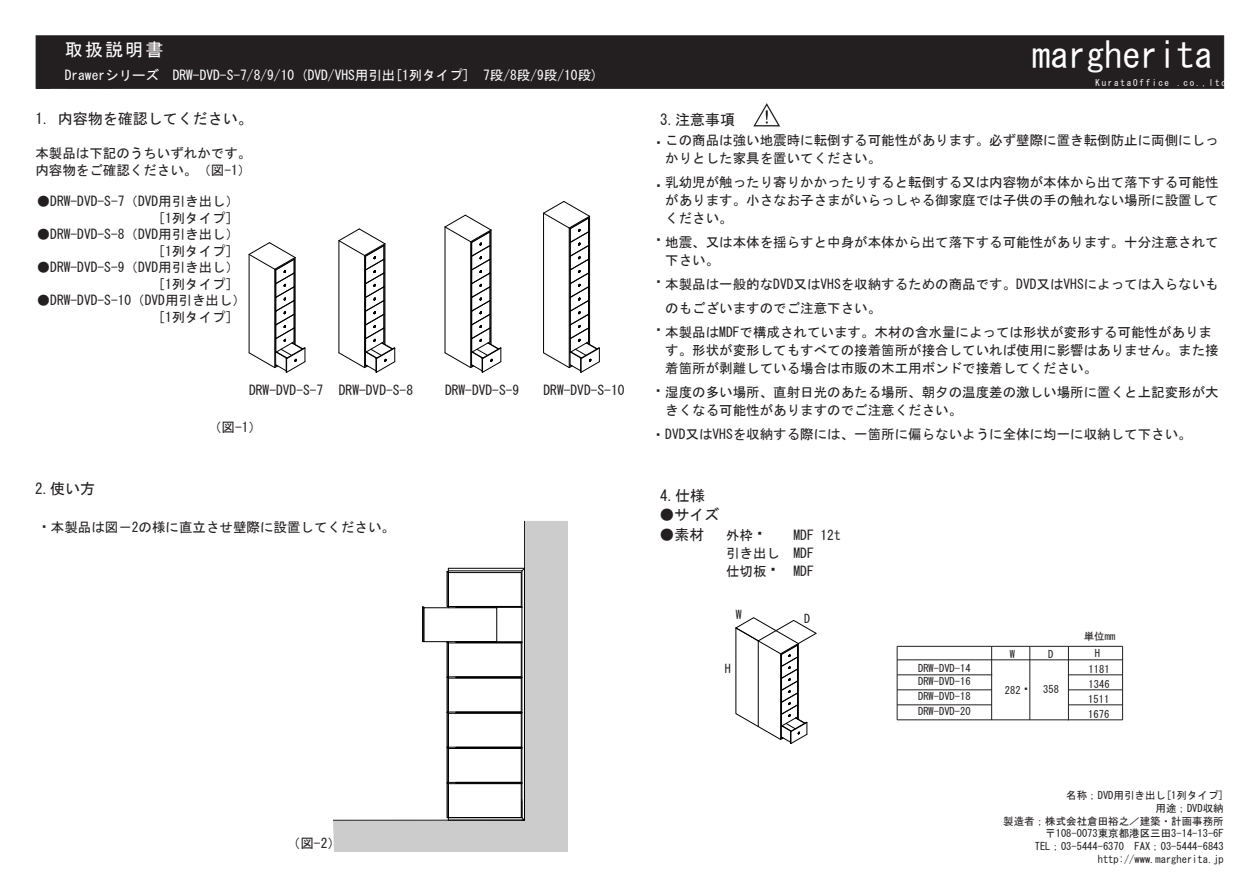
<style>
.page{position:relative;width:1260px;height:888px;background:#fff}
.page>*{position:absolute;margin:0;border:0;box-sizing:border-box;transform-origin:0 0}
.t1{font:36px "MS Gothic";color:#fff}
.t2{font:18px "MS Gothic";letter-spacing:.12em;color:#fff}
.t3{font:15px "MS Gothic";color:#231f20}
.t4{font:13.5px/18px "MS Gothic";color:#231f20}
.t5{font:13.5px "MS Gothic";color:#fff}
.t6{font:12px "MS Gothic";color:#231f20}
.t7{font:10.5px/12.8px "MS Gothic";color:#231f20}
.t8{font:9px "MS Gothic";letter-spacing:.2em;color:#fff}
</style>
<div class="page">
<div style="left:333px;top:521px;width:235px;height:331px;background:#ccc"></div>
<svg style="left:333px;top:520px;width:192px;height:301px"></svg>
<svg style="left:249px;top:242px;width:57px;height:131px"></svg>
<svg style="left:338px;top:228px;width:57px;height:145px"></svg>
<svg style="left:445px;top:215px;width:57px;height:158px"></svg>
<svg style="left:543px;top:201px;width:57px;height:172px"></svg>
<div style="left:36px;top:35px;width:1188px;height:54px;background:#231f20;border:1px solid #231f20"></div>
<svg style="left:753px;top:103px;width:27px;height:23px"></svg>
<hr style="left:897px;top:646px;width:1px;height:74px;background:#231f20">
<hr style="left:897px;top:646px;width:226px;height:1px;background:#231f20">
<hr style="left:897px;top:720px;width:225px;height:1px;background:#231f20">
<hr style="left:897px;top:675px;width:95px;height:1px;background:#231f20">
<hr style="left:897px;top:705px;width:95px;height:1px;background:#231f20">
<hr style="left:897px;top:690px;width:95px;height:1px;background:#231f20">
<hr style="left:897px;top:660px;width:226px;height:1px;background:#231f20">
<hr style="left:991px;top:646px;width:1px;height:74px;background:#231f20">
<hr style="left:1030px;top:647px;width:1px;height:73px;background:#231f20">
<hr style="left:1068px;top:646px;width:1px;height:74px;background:#231f20">
<hr style="left:1122px;top:646px;width:1px;height:74px;background:#231f20">
<hr style="left:1068px;top:675px;width:55px;height:1px;background:#231f20">
<hr style="left:1068px;top:705px;width:55px;height:1px;background:#231f20">
<hr style="left:1068px;top:690px;width:55px;height:1px;background:#231f20">
<svg style="left:736px;top:618px;width:80px;height:126px"></svg>
<hr style="left:448px;top:571px;width:1px;height:37px;background:#000">
<hr style="left:448px;top:571px;width:74px;height:1px;background:#000">
<hr style="left:448px;top:568px;width:76px;height:1px;background:#000">
<hr style="left:524px;top:568px;width:1px;height:252px;background:#000">
<hr style="left:448px;top:820px;width:76px;height:1px;background:#000">
<svg style="left:521px;top:782px;width:4px;height:39px"></svg>
<hr style="left:522px;top:747px;width:1px;height:35px;background:#000">
<hr style="left:522px;top:571px;width:1px;height:176px;background:#000">
<div style="left:456px;top:712px;width:66px;height:1px;border:1px solid #000"></div>
<div style="left:456px;top:747px;width:66px;height:1px;border:1px solid #000"></div>
<div style="left:456px;top:782px;width:66px;height:1px;border:1px solid #000"></div>
<div style="left:447px;top:783px;width:2px;height:35px;border:1px solid #000"></div>
<div style="left:448px;top:783px;width:73px;height:35px;border:1px solid #000"></div>
<div style="left:456px;top:677px;width:66px;height:1px;border:1px solid #000"></div>
<div style="left:456px;top:642px;width:66px;height:1px;border:1px solid #000"></div>
<div style="left:456px;top:606px;width:66px;height:2px;border:1px solid #000"></div>
<div style="left:447px;top:747px;width:2px;height:36px;border:1px solid #000"></div>
<div style="left:448px;top:748px;width:73px;height:35px;border:1px solid #000"></div>
<div style="left:447px;top:712px;width:2px;height:35px;border:1px solid #000"></div>
<div style="left:448px;top:713px;width:73px;height:34px;border:1px solid #000"></div>
<div style="left:447px;top:677px;width:2px;height:35px;border:1px solid #000"></div>
<div style="left:447px;top:642px;width:2px;height:35px;border:1px solid #000"></div>
<div style="left:448px;top:643px;width:73px;height:34px;border:1px solid #000"></div>
<div style="left:422px;top:607px;width:2px;height:35px;border:1px solid #000"></div>
<div style="left:424px;top:608px;width:73px;height:34px;border:1px solid #000"></div>
<div style="left:447px;top:572px;width:2px;height:35px;border:1px solid #000"></div>
<div style="left:448px;top:572px;width:73px;height:35px;border:1px solid #000"></div>
<h2 class="t2" style="left:65px;top:40px;width:100px">取扱説明書</h2>
<p class="t5" style="left:65px;top:68px;width:535px">Drawerシリーズ DRW-DVD-S-7/8/9/10 (DVD/VHS用引出[1列タイプ] 7段/8段/9段/10段)</p>
<p class="t3" style="left:35px;top:111px;width:219px">1. 内容物を確認してください。</p>
<p class="t4" style="left:35px;top:145px;width:217px;line-height:16.5px">本製品は下記のうちいずれかです。内容物をご確認ください。（図-1）</p>
<p class="t4" style="left:158px;top:193px;width:82px;line-height:16.5px;text-indent:-122px">●DRW-DVD-S-7（DVD用引き出し）[1列タイプ]</p>
<p class="t4" style="left:158px;top:226px;width:82px;line-height:16.5px;text-indent:-122px">●DRW-DVD-S-8（DVD用引き出し）[1列タイプ]</p>
<p class="t4" style="left:158px;top:259px;width:82px;line-height:16.5px;text-indent:-122px">●DRW-DVD-S-9（DVD用引き出し）[1列タイプ]</p>
<p class="t4" style="left:158px;top:292px;width:89px;line-height:16.5px;text-indent:-122px">●DRW-DVD-S-10（DVD用引き出し）[1列タイプ]</p>
<p class="t4" style="left:249px;top:381px;width:166px">DRW-DVD-S-7 DRW-DVD-S-8</p>
<p class="t4" style="left:445px;top:381px;width:76px">DRW-DVD-S-9</p>
<p class="t4" style="left:544px;top:381px;width:83px">DRW-DVD-S-10</p>
<p class="t4" style="left:208px;top:418px;width:55px">（図-1）</p>
<p class="t3" style="left:35px;top:481px;width:61px">2.使い方</p>
<p class="t3" style="left:37px;top:520px;width:16px">・</p>
<p class="t4" style="left:51px;top:518px;width:346px">本製品は図－2の様に直立させ壁際に設置してください。</p>
<p class="t4" style="left:287px;top:834px;width:55px">（図-2）</p>
<p class="t3" style="left:660px;top:112px;width:76px">3.注意事項</p>
<h1 class="t1" style="left:1032px;top:37px;width:181px">margherita</h1>
<p class="t8" style="left:1095px;top:78px;width:132px">KurataOffice .co.,ltd</p>
<p class="t4" style="left:665px;top:131px;width:555px">この商品は強い地震時に転倒する可能性があります。必ず壁際に置き転倒防止に両側にしっかりとした家具を置いてください。</p>
<p class="t4" style="left:665px;top:173px;width:555px;text-align:justify">乳幼児が触ったり寄りかかったりすると転倒する又は内容物が本体から出て落下する可能性があります。小さなお子さまがいらっしゃる御家庭では子供の手の触れない場所に設置してください。</p>
<p class="t4" style="left:665px;top:233px;width:555px">地震、又は本体を揺らすと中身が本体から出て落下する可能性があります。十分注意されて下さい。</p>
<p class="t4" style="left:665px;top:272px;width:555px;line-height:24px">本製品は一般的なDVD又はVHSを収納するための商品です。DVD又はVHSによっては入らないものもございますのでご注意下さい。<br>本製品はMDFで構成されています。木材の含水量によっては形状が変形する可能性がありま</p>
<p class="t4" style="left:665px;top:341px;width:555px">す。形状が変形してもすべての接着箇所が接合していれば使用に影響はありません。また接着箇所が剥離している場合は市販の木工用ボンドで接着してください。</p>
<p class="t4" style="left:665px;top:383px;width:555px">湿度の多い場所、直射日光のあたる場所、朝夕の温度差の激しい場所に置くと上記変形が大きくなる可能性がありますのでご注意ください。</p>
<p class="t4" style="left:665px;top:425px;width:528px">DVD又はVHSを収納する際には、一箇所に偏らないように全体に均一に収納して下さい。</p>
<p class="t3" style="left:651px;top:135px;width:16px">・</p>
<p class="t3" style="left:651px;top:178px;width:16px">・</p>
<p class="t3" style="left:651px;top:232px;width:16px">・</p>
<p class="t3" style="left:651px;top:274px;width:16px">・</p>
<p class="t3" style="left:651px;top:322px;width:16px">・</p>
<p class="t3" style="left:651px;top:383px;width:16px">・</p>
<p class="t3" style="left:651px;top:427px;width:16px">・</p>
<p class="t3" style="left:660px;top:489px;width:46px">4.仕様</p>
<p class="t3" style="left:659px;top:507px;width:61px">●サイズ</p>
<p class="t3" style="left:659px;top:527px;width:46px">●素材</p>
<p class="t4" style="left:726px;top:526px;width:28px">外枠</p>
<p class="t4" style="left:726px;top:526px;width:116px;text-indent:68px">MDF 12t引き出し MDF<br>仕切板</p>
<p class="t4" style="left:794px;top:562px;width:22px">MDF</p>
<p class="t6" style="left:736px;top:609px;width:7px">W</p>
<p class="t6" style="left:725px;top:663px;width:7px">H</p>
<p class="t6" style="left:804px;top:612px;width:7px">D</p>
<p class="t7" style="left:918px;top:661px;width:54px;line-height:13.4px">DRW-DVD-14<br>DRW-DVD-16</p>
<p class="t7" style="left:918px;top:689px;width:54px;line-height:14.7px">DRW-DVD-18<br>DRW-DVD-20</p>
<p class="t7" style="left:1084px;top:630px;width:33px">単位mm</p>
<p class="t7" style="left:1088px;top:662px;width:23px;line-height:15px;text-align:justify">1181<br>1346<br>1511<br>1676</p>
<p class="t7" style="left:1010px;top:648px;width:7px">W</p>
<p class="t7" style="left:1048px;top:648px;width:7px">D</p>
<p class="t7" style="left:1095px;top:647px;width:7px">H</p>
<p class="t7" style="left:1005px;top:684px;width:17px">282</p>
<p class="t7" style="left:1043px;top:683px;width:17px">358</p>
<p class="t7" style="left:1003px;top:789px;width:222px;text-align:right">名称；DVD用引き出し[1列タイプ]<br>用途；DVD収納<br>製造者；株式会社倉田裕之／建築・計画事務所〒108-0073東京都港区三田3-14-13-6F<br>TEL；03-5444-6370 FAX；03-5444-6843 http://www.margherita.jp</p>
</div>
